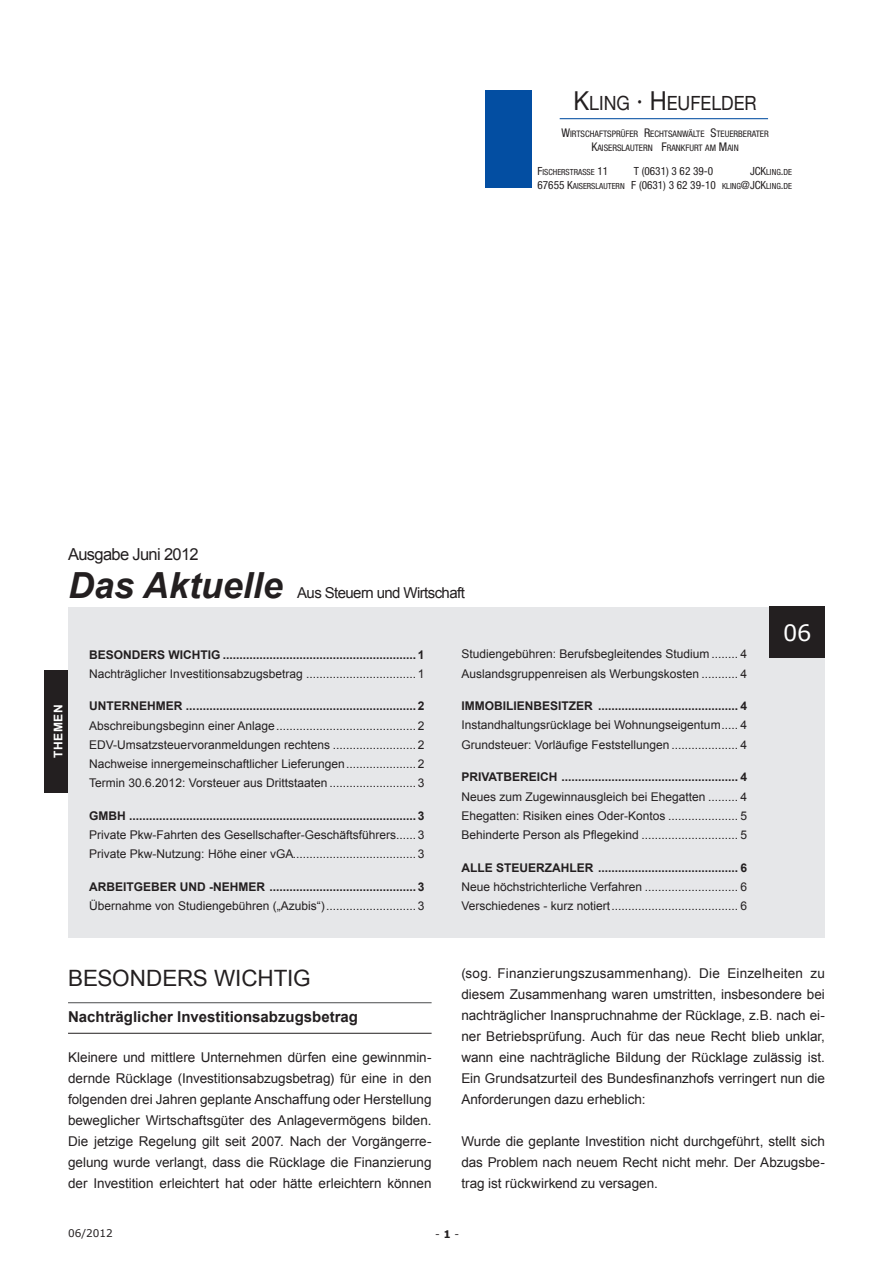
<style>
.page{position:relative;width:893px;height:1263px;background:#fff}
.page>*{position:absolute;margin:0;border:0;box-sizing:border-box;transform-origin:0 0}
.t1{font:italic 700 36px "Arial";color:#231f20}
.t2{font:22.5px "Arial";letter-spacing:-.005em;color:#231f20}
.t3{font:22.5px "Verdana";color:#fff}
.t4{font:19.65px "Helvetica Neue";color:#231f20;scale:.9 1}
.t5{font:16.5px "Arial";letter-spacing:-.04em;color:#231f20}
.t6{font:700 15px "Arial";color:#231f20}
.t7{font:15px "Arial";letter-spacing:-.04em;color:#231f20}
.t8{font:13.5px/21px "Arial";color:#231f20;text-align:justify}
.t9{font:12px/19.2px "Arial";color:#231f20}
.t10{font:700 12px "Arial";color:#231f20}
.t11{font:700 12px "Arial";letter-spacing:.05em;color:#fff}
.t12{font:condensed 11.25px "Helvetica Neue";color:#231f20}
.t13{font:10.5px "Verdana";color:#231f20}
.t14{font:condensed 9px/14.2px "Helvetica Neue";color:#231f20;text-align:center}
.t15{font:condensed 8.4px "Helvetica Neue";color:#231f20}
.s1{font-size:26.25px}
.s2{font-size:12px}
.s3{font-size:11.25px}
.s4{font-size:8.4px}
.s5{font-weight:700}
</style>
<div class="page">
<div style="left:45px;top:670px;width:23px;height:122px;background:#231f20"></div>
<hr style="left:68px;top:1002px;width:364px;height:1px;background:#4b4c4d">
<hr style="left:68px;top:1033px;width:364px;height:1px;background:#231f20">
<div style="left:68px;top:607px;width:757px;height:331px;background:#e6e7e9"></div>
<div style="left:770px;top:607px;width:55px;height:51px;background:#231f20"></div>
<div style="left:485px;top:90px;width:46px;height:97px;background:#034ea2"></div>
<hr style="left:560px;top:118px;width:208px;height:1px;background:#034ea2">
<h3 class="t4" style="left:573px;top:96px;width:205px"><span class="s1">K</span>LING <span class="s1">· H</span>EUFELDER</h3>
<p class="t14" style="left:561px;top:127px;width:209px"><span class="s2">W</span>IRTSCHAFTSPRÜFER <span class="s2">R</span>ECHTSANWÄLTE <span class="s2">S</span>TEUERBERATER<br><span class="s2">K</span>AISERSLAUTERN <span class="s2">F</span>RANKFURT AM <span class="s2">M</span>AIN</p>
<p class="t15" style="left:537px;top:169px;width:72px"><span class="s3">F</span>ISCHERSTRASSE <span class="s3">11</span></p>
<p class="t12" style="left:634px;top:167px;width:81px">T (0631) 3 62 39-0</p>
<p class="t15" style="left:750px;top:169px;width:44px"><span class="s3">JCK</span>LING<span class="s3">.</span>DE</p>
<p class="t12" style="left:537px;top:181px;width:256px">67655 K<span class="s4">AISERSLAUTERN</span> F (0631) 3 62 39-10 <span class="s4">KLING</span>@JCK<span class="s4">LING</span>.<span class="s4">DE</span></p>
<h3 class="t5" style="left:68px;top:544px;width:132px">Ausgabe Juni 2012</h3>
<h1 class="t1" style="left:68px;top:561px;width:216px">Das Aktuelle</h1>
<p class="t7" style="left:297px;top:583px;width:169px">Aus Steuern und Wirtschaft</p>
<h2 class="t3" style="left:783px;top:617px;width:30px">06</h2>
<p class="t11" style="left:50px;top:758px;width:55px;rotate:-90deg">THEMEN</p>
<p class="t10" style="left:89px;top:646px;width:337px">BESONDERS WICHTIG ..........................................................1</p>
<p class="t9" style="left:89px;top:664px;width:337px">Nachträglicher Investitionsabzugsbetrag ................................. 1</p>
<p class="t10" style="left:89px;top:698px;width:337px">UNTERNEHMER .....................................................................2</p>
<p class="t9" style="left:89px;top:716px;width:337px;text-align:justify">Abschreibungsbeginn einer Anlage.......................................... 2<br>EDV-Umsatzsteuervoranmeldungen rechtens ......................... 2<br>Nachweise innergemeinschaftlicher Lieferungen..................... 2<br>Termin 30.6.2012: Vorsteuer aus Drittstaaten .......................... 3</p>
<p class="t10" style="left:89px;top:807px;width:337px">GMBH ......................................................................................3</p>
<p class="t9" style="left:89px;top:825px;width:337px">Private Pkw-Fahrten des Gesellschafter-Geschäftsführers...... 3<br>Private Pkw-Nutzung: Höhe einer vGA..................................... 3</p>
<p class="t10" style="left:89px;top:878px;width:337px">ARBEITGEBER UND -NEHMER ............................................ 3</p>
<p class="t9" style="left:89px;top:896px;width:337px">Übernahme von Studiengebühren („Azubis“)........................... 3</p>
<h2 class="t2" style="left:68px;top:963px;width:244px">BESONDERS WICHTIG</h2>
<p class="t6" style="left:68px;top:1006px;width:292px">Nachträglicher Investitionsabzugsbetrag</p>
<p class="t8" style="left:68px;top:1047px;width:365px">Kleinere und mittlere Unternehmen dürfen eine gewinnmin&shy;dernde Rücklage (Investitionsabzugsbetrag) für eine in den folgenden drei Jahren geplante Anschaffung oder Herstellung beweglicher Wirtschaftsgüter des Anlagevermögens bilden.<br>Die jetzige Regelung gilt seit 2007. Nach der Vorgängerre&shy;gelung wurde verlangt, dass die Rücklage die Finanzierung der Investition erleichtert hat oder hätte erleichtern können</p>
<p class="t9" style="left:461px;top:645px;width:287px">Studiengebühren: Berufsbegleitendes Studium ........ 4<br>Auslandsgruppenreisen als Werbungskosten ........... 4</p>
<p class="t10" style="left:461px;top:698px;width:287px">IMMOBILIENBESITZER .......................................... 4</p>
<p class="t9" style="left:461px;top:716px;width:287px">Instandhaltungsrücklage bei Wohnungseigentum..... 4<br>Grundsteuer: Vorläufige Feststellungen .................... 4</p>
<p class="t10" style="left:461px;top:769px;width:287px">PRIVATBEREICH ..................................................... 4</p>
<p class="t9" style="left:461px;top:787px;width:287px;text-align:justify">Neues zum Zugewinnausgleich bei Ehegatten ......... 4<br>Ehegatten: Risiken eines Oder-Kontos ..................... 5<br>Behinderte Person als Pflegekind ............................. 5</p>
<p class="t10" style="left:461px;top:859px;width:287px">ALLE STEUERZAHLER .......................................... 6</p>
<p class="t9" style="left:461px;top:877px;width:287px">Neue höchstrichterliche Verfahren ............................ 6<br>Verschiedenes - kurz notiert...................................... 6</p>
<p class="t8" style="left:461px;top:963px;width:365px">(sog. Finanzierungszusammenhang). Die Einzelheiten zu diesem Zusammenhang waren umstritten, insbesondere bei nachträglicher Inanspruchnahme der Rücklage, z.B. nach ei&shy;ner Betriebsprüfung. Auch für das neue Recht blieb unklar, wann eine nachträgliche Bildung der Rücklage zulässig ist.<br>Ein Grundsatzurteil des Bundesfinanzhofs verringert nun die Anforderungen dazu erheblich:</p>
<p class="t8" style="left:461px;top:1131px;width:365px">Wurde die geplante Investition nicht durchgeführt, stellt sich das Problem nach neuem Recht nicht mehr. Der Abzugsbe&shy;trag ist rückwirkend zu versagen.</p>
<p class="t13" style="left:68px;top:1226px;width:46px">06/2012</p>
<p class="t13" style="left:435px;top:1226px;width:26px">- <span class="s5">1</span> -</p>
</div>
